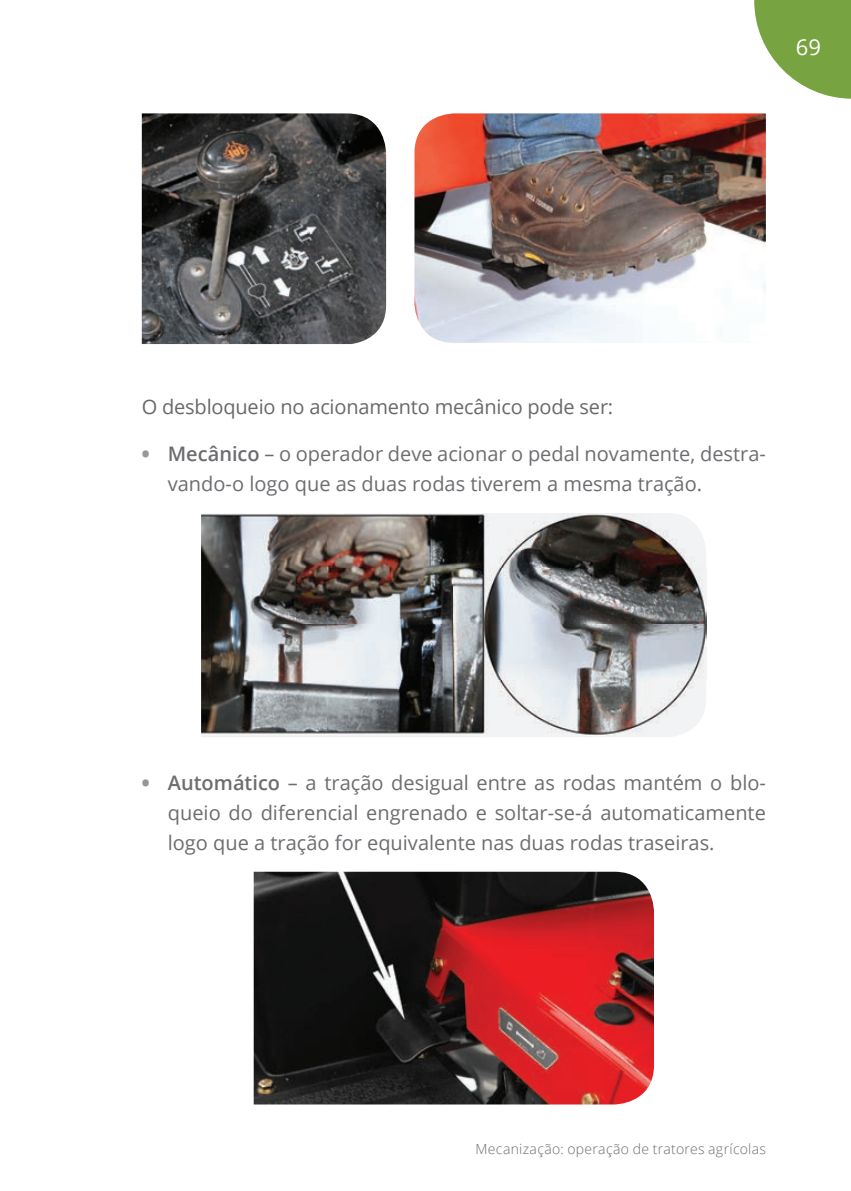
<style>
.page{position:relative;width:851px;height:1191px;background:#fff}
.page>*{position:absolute;margin:0;border:0;box-sizing:border-box;transform-origin:0 0}
.t1{font:22px "Open Sans";color:#fff}
.t2{font:20px/30px "Open Sans";color:#6c6d70}
.t3{font:20px "Open Sans";letter-spacing:-.01em;color:#69696c}
.t4{font:300 14px "Open Sans";letter-spacing:.02em;color:#6c6d70}
.s1{font-weight:800;color:#95979a}
.s2{font-weight:600}
</style>
<div class="page">
<img style="left:142px;top:113px;width:244px;height:231px">
<img style="left:414px;top:113px;width:351px;height:230px">
<img style="left:201px;top:513px;width:505px;height:223px">
<img style="left:254px;top:871px;width:400px;height:233px">
<svg style="left:754px;top:0;width:97px;height:99px"></svg>
<p class="t1" style="left:795px;top:32px;width:26px">69</p>
<p class="t3" style="left:142px;top:393px;width:473px">O desbloqueio no acionamento mecânico pode ser:</p>
<p class="t2" style="left:168px;top:438px;width:599px;text-indent:-26px"><span class="s1">•</span> <span class="s2">Mecânico</span> – o operador deve acionar o pedal novamente, destra&shy;vando-o logo que as duas rodas tiverem a mesma tração.</p>
<p class="t2" style="left:168px;top:767px;width:599px;text-align:justify;text-indent:-26px"><span class="s1">•</span> <span class="s2">Automático</span> – a tração desigual entre as rodas mantém o blo&shy;queio do diferencial engrenado e soltar-se-á automaticamente logo que a tração for equivalente nas duas rodas traseiras.</p>
<p class="t4" style="left:475px;top:1139px;width:292px">Mecanização: operação de tratores agrícolas</p>
</div>
